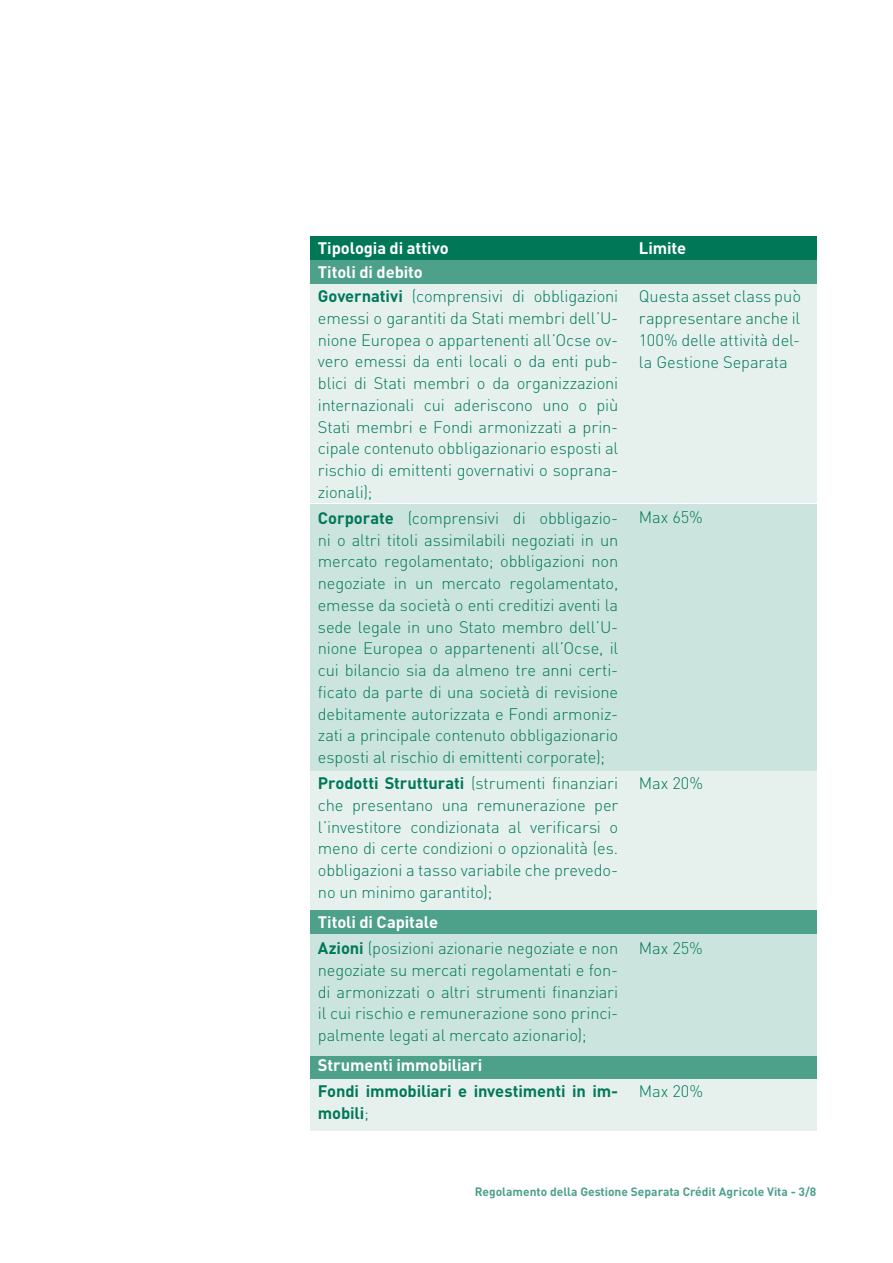
<style>
.page{position:relative;width:893px;height:1263px;background:#fff}
.page>*{position:absolute;margin:0;border:0;box-sizing:border-box;transform-origin:0 0}
.t1{font:300 16.5px/21.8px "DIN";letter-spacing:-.01em;color:#007858;text-align:justify}
.t2{font:700 16.5px/24px "DIN";letter-spacing:-.005em;color:#fff}
.t3{font:700 16.5px/21.8px "DIN";letter-spacing:-.005em;color:#007858}
.t4{font:700 12px "DIN";color:#4da08a}
.s1{color:#007858}
.s2{font-weight:300;color:#007858}
.s3{font-weight:700}
.s4{font-weight:700;color:#fff}
.s5{font-weight:300}
</style>
<div class="page">
<div style="left:310px;top:1054px;width:506px;height:24px;background:#4da08a"></div>
<div style="left:310px;top:1079px;width:506px;height:51px;background:#e6f1ee"></div>
<div style="left:310px;top:933px;width:506px;height:123px;background:#cce4de"></div>
<div style="left:310px;top:910px;width:506px;height:23px;background:#4da08a"></div>
<div style="left:310px;top:771px;width:506px;height:139px;background:#e6f1ee"></div>
<div style="left:310px;top:504px;width:506px;height:267px;background:#cce4de"></div>
<div style="left:310px;top:284px;width:506px;height:219px;background:#e6f1ee"></div>
<div style="left:310px;top:260px;width:506px;height:24px;background:#4da08a"></div>
<div style="left:310px;top:236px;width:506px;height:23px;background:#007858"></div>
<p class="t2" style="left:318px;top:236px;width:302px">Tipologia di attivo<br>Titoli di debito<br><span class="s1">Governativi</span> <span class="s2">(comprensivi di obbligazioni</span></p>
<p class="t1" style="left:318px;top:307px;width:302px">emessi o garantiti da Stati membri dell’U&shy;nione Europea o appartenenti all’Ocse ov&shy;vero emessi da enti locali o da enti pub&shy;blici di Stati membri o da organizzazioni internazionali cui aderiscono uno o più Stati membri e Fondi armonizzati a prin&shy;cipale contenuto obbligazionario esposti al rischio di emittenti governativi o soprana&shy;zionali);</p>
<p class="t1" style="left:318px;top:507px;width:302px"><span class="s3">Corporate</span> (comprensivi di obbligazio&shy;ni o altri titoli assimilabili negoziati in un mercato regolamentato; obbligazioni non negoziate in un mercato regolamentato, emesse da società o enti creditizi aventi la sede legale in uno Stato membro dell’U&shy;nione Europea o appartenenti all’Ocse, il cui bilancio sia da almeno tre anni certi&shy;ficato da parte di una società di revisione debitamente autorizzata e Fondi armoniz&shy;zati a principale contenuto obbligazionario esposti al rischio di emittenti corporate);</p>
<p class="t1" style="left:318px;top:772px;width:302px"><span class="s3">Prodotti Strutturati</span> (strumenti finanziari che presentano una remunerazione per l’investitore condizionata al verificarsi o meno di certe condizioni o opzionalità (es. obbligazioni a tasso variabile che prevedo&shy;no un minimo garantito);</p>
<p class="t1" style="left:318px;top:909px;width:302px;line-height:26px"><span class="s4">Titoli di Capitale<br></span><span class="s3">Azioni</span> (posizioni azionarie negoziate e non</p>
<p class="t1" style="left:318px;top:959px;width:302px">negoziate su mercati regolamentati e fon&shy;di armonizzati o altri strumenti finanziari il cui rischio e remunerazione sono princi&shy;palmente legati al mercato azionario);</p>
<p class="t2" style="left:318px;top:1053px;width:166px">Strumenti immobiliari</p>
<p class="t3" style="left:318px;top:1080px;width:302px">Fondi immobiliari e investimenti in im&shy;mobili<span class="s5">;</span></p>
<p class="t2" style="left:639px;top:236px;width:49px">Limite</p>
<p class="t1" style="left:639px;top:285px;width:163px">Questa asset class può rappresentare anche il 100% delle attività del&shy;la Gestione Separata</p>
<p class="t1" style="left:639px;top:506px;width:66px">Max 65%</p>
<p class="t1" style="left:639px;top:772px;width:66px">Max 20%</p>
<p class="t1" style="left:639px;top:937px;width:65px">Max 25%</p>
<p class="t1" style="left:639px;top:1080px;width:66px">Max 20%</p>
<p class="t4" style="left:475px;top:1184px;width:343px">Regolamento della Gestione Separata Crédit Agricole Vita - 3/8</p>
</div>
